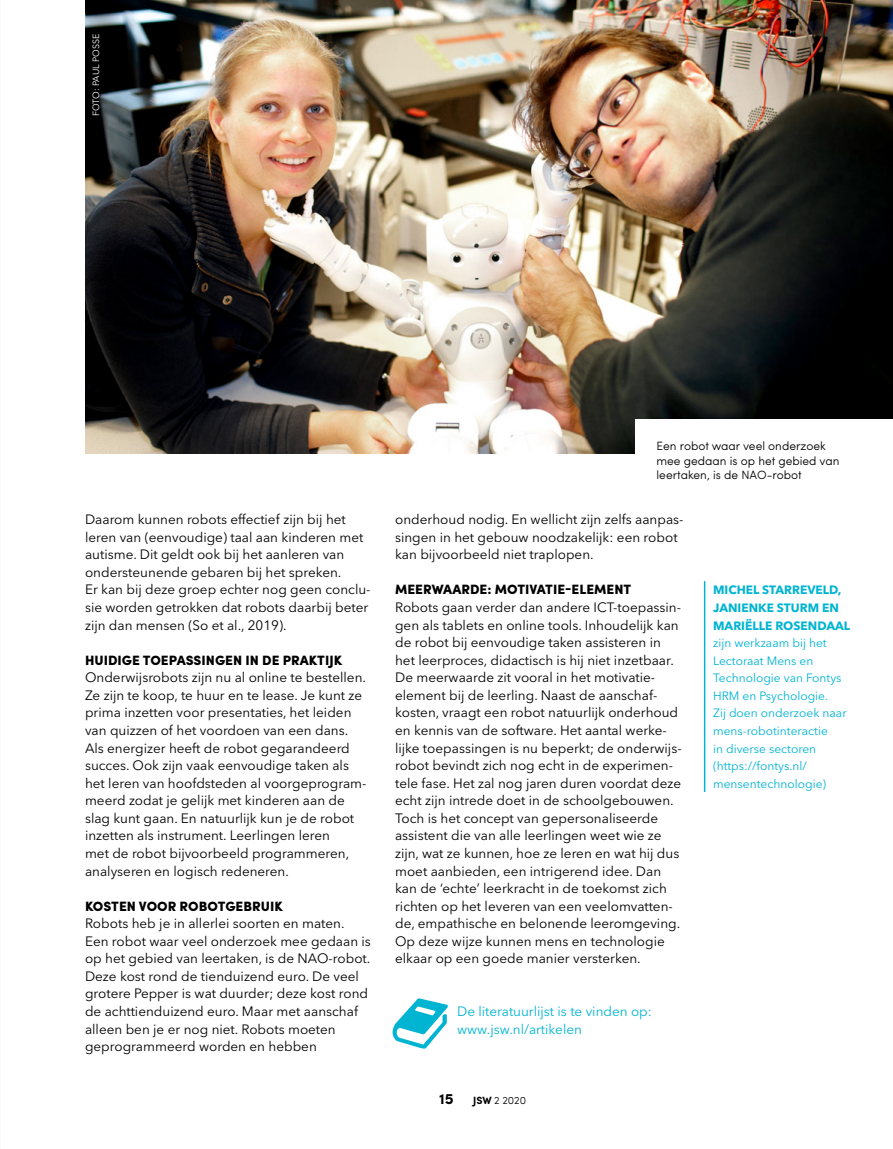
<style>
.page{position:relative;width:893px;height:1149px;background:#fff}
.page>*{position:absolute;margin:0;border:0;box-sizing:border-box;transform-origin:0 0}
.t1{font:700 15px "Sofia Pro";color:#000}
.t2{font:13.5px/17.5px "Avenir Next LT Pro";color:#000}
.t3{font:900 13.5px "Sofia Pro";color:#000}
.t4{font:13.5px/17.5px "Avenir Next LT Pro";color:#00b4d2}
.t5{font:12px/17.5px "Avenir Next LT Pro";color:#00b4d2}
.t6{font:300 12px/14.4px "Sofia Pro";color:#000}
.t7{font:700 12px/17.5px "Avenir Next LT Pro";color:#00b4d2}
.t8{font:300 10.5px "Sofia Pro";color:#000}
.t9{font:9px "Avenir Next LT Pro";color:#fff}
.s1{font-weight:700}
</style>
<div class="page">
<svg style="left:392px;top:998px;width:56px;height:50px"></svg>
<hr style="left:704px;top:581px;width:1px;height:210px;background:#00b4d2">
<img style="left:85px;top:0;width:808px;height:454px">
<div style="left:635px;top:420px;width:258px;height:85px;background:#fff"></div>
<p class="t9" style="left:91px;top:116px;width:84px;rotate:-90deg">FOTO: PAUL POSSE</p>
<p class="t2" style="left:85px;top:510px;width:287px">Daarom kunnen robots effectief zijn bij het leren van (eenvoudige) taal aan kinderen met autisme. Dit geldt ook bij het aanleren van ondersteunende gebaren bij het spreken.<br>Er kan bij deze groep echter nog geen conclu&shy;sie worden getrokken dat robots daarbij beter zijn dan mensen (So et al., 2019).</p>
<p class="t3" style="left:85px;top:649px;width:259px">HUIDIGE TOEPASSINGEN IN DE PRAKTIJK</p>
<p class="t2" style="left:85px;top:668px;width:283px">Onderwijsrobots zijn nu al online te bestellen.<br>Ze zijn te koop, te huur en te lease. Je kunt ze prima inzetten voor presentaties, het leiden van quizzen of het voordoen van een dans.<br>Als energizer heeft de robot gegarandeerd succes. Ook zijn vaak eenvoudige taken als het leren van hoofdsteden al voorgeprogram&shy;meerd zodat je gelijk met kinderen aan de slag kunt gaan. En natuurlijk kun je de robot inzetten als instrument. Leerlingen leren<br>met de robot bijvoorbeeld programmeren, analyseren en logisch redeneren.</p>
<p class="t3" style="left:85px;top:895px;width:199px">KOSTEN VOOR ROBOTGEBRUIK</p>
<p class="t2" style="left:85px;top:914px;width:287px">Robots heb je in allerlei soorten en maten.<br>Een robot waar veel onderzoek mee gedaan is op het gebied van leertaken, is de NAO-robot.<br>Deze kost rond de tienduizend euro. De veel grotere Pepper is wat duurder; deze kost rond de achttienduizend euro. Maar met aanschaf alleen ben je er nog niet. Robots moeten geprogrammeerd worden en hebben</p>
<p class="t6" style="left:657px;top:438px;width:184px">Een robot waar veel onderzoek mee gedaan is op het gebied van leertaken, is de NAO-robot</p>
<p class="t2" style="left:395px;top:510px;width:290px">onderhoud nodig. En wellicht zijn zelfs aanpas&shy;singen in het gebouw noodzakelijk: een robot kan bijvoorbeeld niet traplopen.</p>
<p class="t3" style="left:395px;top:579px;width:238px">MEERWAARDE: MOTIVATIE-ELEMENT</p>
<p class="t2" style="left:395px;top:598px;width:288px">Robots gaan verder dan andere ICT-toepassin&shy;gen als tablets en online tools. Inhoudelijk kan de robot bij eenvoudige taken assisteren in het leerproces, didactisch is hij niet inzetbaar.<br>De meerwaarde zit vooral in het motivatie&shy;element bij de leerling. Naast de aanschaf&shy;kosten, vraagt een robot natuurlijk onderhoud en kennis van de software. Het aantal werke&shy;lijke toepassingen is nu beperkt; de onderwijs&shy;robot bevindt zich nog echt in de experimen&shy;tele fase. Het zal nog jaren duren voordat deze echt zijn intrede doet in de schoolgebouwen.<br>Toch is het concept van gepersonaliseerde assistent die van alle leerlingen weet wie ze zijn, wat ze kunnen, hoe ze leren en wat hij dus moet aanbieden, een intrigerend idee. Dan kan de ‘echte’ leerkracht in de toekomst zich richten op het leveren van een veelomvatten&shy;de, empathische en belonende leeromgeving.<br>Op deze wijze kunnen mens en technologie elkaar op een goede manier versterken.</p>
<p class="t4" style="left:457px;top:1002px;width:196px">De literatuurlijst is te vinden op: www.jsw.nl/artikelen</p>
<p class="t1" style="left:439px;top:1086px;width:16px">15</p>
<p class="t8" style="left:473px;top:1092px;width:54px"><span class="s1">JSW</span> 2 2020</p>
<p class="t7" style="left:713px;top:581px;width:139px">MICHEL STARREVELD,<br>JANIENKE STURM EN<br>MARIËLLE ROSENDAAL</p>
<p class="t5" style="left:713px;top:634px;width:135px">zijn werkzaam bij het<br>Lectoraat Mens en<br>Technologie van Fontys<br>HRM en Psychologie.<br>Zij doen onderzoek naar mens-robotinteractie<br>in diverse sectoren (https://fontys.nl/ mensentechnologie)</p>
</div>
